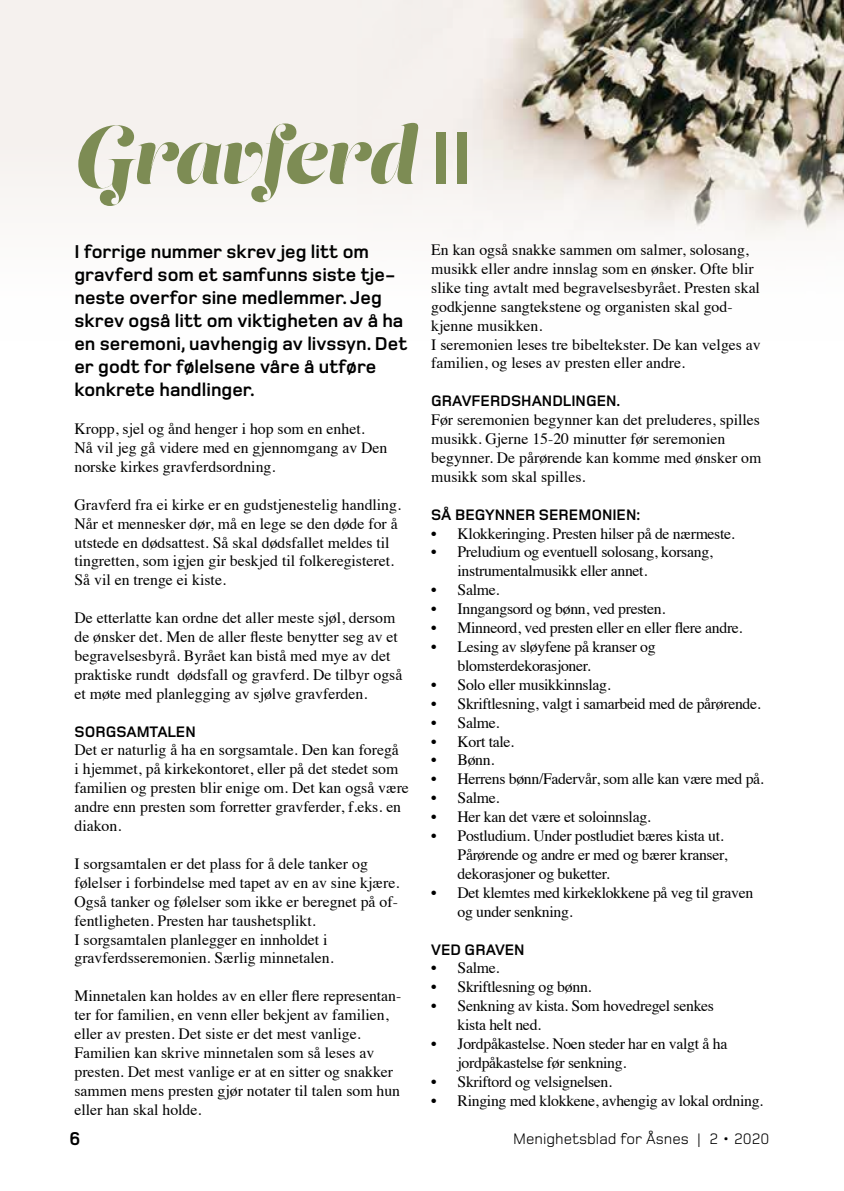
<style>
.page{position:relative;width:844px;height:1191px;background:#fff}
.page>*{position:absolute;margin:0;border:0;box-sizing:border-box;transform-origin:0 0}
.t1{font:76.83px "Lust Script Display";color:#7d8c54}
.t2{font:700 19.25px/23.1px "Foundry Monoline";color:#000}
.t3{font:15.75px/18.9px "Times";color:#000}
.t4{font:15.75px/18.9px "Times";letter-spacing:-.02em;color:#000}
.t5{font:700 15.75px "Foundry Monoline";color:#000}
.t6{font:15.75px "Foundry Monoline";color:#000}
.s1{font-family:"Foundry Monoline";font-weight:700}
</style>
<div class="page">
<div style="left:0;top:0;width:843px;height:340px;background:#f5f1ee"></div>
<img style="left:357px;top:0;width:486px;height:325px">
<h1 class="t1" style="left:74px;top:106px;width:399px">Gravferd <span class="s1">II</span></h1>
<p class="t2" style="left:74px;top:240px;width:334px">I forrige nummer skrev jeg litt om gravferd som et samfunns siste tje&shy;neste overfor sine medlemmer. Jeg skrev også litt om viktigheten av å ha en seremoni, uavhengig av livssyn. Det er godt for følelsene våre å utføre konkrete handlinger.</p>
<p class="t3" style="left:74px;top:418px;width:314px">Kropp, sjel og ånd henger i hop som en enhet.<br>Nå vil jeg gå videre med en gjennomgang av Den norske kirkes gravferdsordning.</p>
<p class="t3" style="left:74px;top:493px;width:328px">Gravferd fra ei kirke er en gudstjenestelig handling.<br>Når et mennesker dør, må en lege se den døde for å utstede en dødsattest. Så skal dødsfallet meldes til tingretten, som igjen gir beskjed til folkeregisteret.<br>Så vil en trenge ei kiste.</p>
<p class="t3" style="left:74px;top:607px;width:329px">De etterlatte kan ordne det aller meste sjøl, dersom de ønsker det. Men de aller fleste benytter seg av et begravelsesbyrå. Byrået kan bistå med mye av det praktiske rundt dødsfall og gravferd. De tilbyr også et møte med planlegging av sjølve gravferden.</p>
<p class="t5" style="left:74px;top:723px;width:123px">SORGSAMTALEN</p>
<p class="t3" style="left:74px;top:739px;width:336px">Det er naturlig å ha en sorgsamtale. Den kan foregå<br>i hjemmet, på kirkekontoret, eller på det stedet som familien og presten blir enige om. Det kan også være andre enn presten som forretter gravferder, f.eks. en diakon.</p>
<p class="t3" style="left:74px;top:853px;width:326px">I sorgsamtalen er det plass for å dele tanker og følelser i forbindelse med tapet av en av sine kjære.<br>Også tanker og følelser som ikke er beregnet på of&shy;fentligheten. Presten har taushetsplikt.<br>I sorgsamtalen planlegger en innholdet i gravferdsseremonien. Særlig minnetalen.</p>
<p class="t3" style="left:74px;top:985px;width:328px">Minnetalen kan holdes av en eller flere representan&shy;ter for familien, en venn eller bekjent av familien, eller av presten. Det siste er det mest vanlige.<br>Familien kan skrive minnetalen som så leses av presten. Det mest vanlige er at en sitter og snakker sammen mens presten gjør notater til talen som hun eller han skal holde.</p>
<p class="t3" style="left:431px;top:239px;width:331px">En kan også snakke sammen om salmer, solosang, musikk eller andre innslag som en ønsker. Ofte blir slike ting avtalt med begravelsesbyrået. Presten skal godkjenne sangtekstene og organisten skal god&shy;kjenne musikken.<br>I seremonien leses tre bibeltekster. De kan velges av familien, og leses av presten eller andre.</p>
<p class="t5" style="left:431px;top:393px;width:190px">GRAVFERDSHANDLINGEN.</p>
<p class="t3" style="left:431px;top:409px;width:331px">Før seremonien begynner kan det preluderes, spilles musikk. Gjerne 15-20 minutter før seremonien begynner. De pårørende kan komme med ønsker om musikk som skal spilles.</p>
<p class="t5" style="left:431px;top:506px;width:210px">SÅ BEGYNNER SEREMONIEN:</p>
<p class="t4" style="left:431px;top:522px;width:305px">• Klokkeringing. Presten hilser på de nærmeste.</p>
<p class="t4" style="left:457px;top:541px;width:257px;text-indent:-26px">• Preludium og eventuell solosang, korsang, instrumentalmusikk eller annet.</p>
<p class="t3" style="left:431px;top:579px;width:69px">• Salme.</p>
<p class="t4" style="left:431px;top:598px;width:236px">• Inngangsord og bønn, ved presten.</p>
<p class="t4" style="left:431px;top:617px;width:313px">• Minneord, ved presten eller en eller flere andre.</p>
<p class="t4" style="left:457px;top:636px;width:199px;text-indent:-26px">• Lesing av sløyfene på kranser og blomsterdekorasjoner.</p>
<p class="t4" style="left:431px;top:673px;width:181px">• Solo eller musikkinnslag.</p>
<p class="t4" style="left:431px;top:692px;width:331px">• Skriftlesning, valgt i samarbeid med de pårørende.</p>
<p class="t3" style="left:431px;top:711px;width:69px">• Salme.</p>
<p class="t4" style="left:431px;top:730px;width:84px">• Kort tale.</p>
<p class="t3" style="left:431px;top:749px;width:65px">• Bønn.</p>
<p class="t4" style="left:431px;top:768px;width:334px">• Herrens bønn/Fadervår, som alle kan være med på.</p>
<p class="t3" style="left:431px;top:787px;width:69px">• Salme.</p>
<p class="t4" style="left:431px;top:806px;width:221px">• Her kan det være et soloinnslag.</p>
<p class="t4" style="left:457px;top:825px;width:271px;text-indent:-26px">• Postludium. Under postludiet bæres kista ut.<br>Pårørende og andre er med og bærer kranser, dekorasjoner og buketter.</p>
<p class="t4" style="left:457px;top:881px;width:297px;text-indent:-26px">• Det klemtes med kirkeklokkene på veg til graven og under senkning.</p>
<p class="t5" style="left:431px;top:941px;width:95px">VED GRAVEN</p>
<p class="t3" style="left:431px;top:957px;width:69px">• Salme.</p>
<p class="t4" style="left:431px;top:976px;width:162px">• Skriftlesning og bønn.</p>
<p class="t4" style="left:457px;top:995px;width:258px;text-indent:-26px">• Senkning av kista. Som hovedregel senkes kista helt ned.</p>
<p class="t4" style="left:457px;top:1033px;width:271px;text-indent:-26px">• Jordpåkastelse. Noen steder har en valgt å ha jordpåkastelse før senkning.</p>
<p class="t4" style="left:431px;top:1070px;width:182px">• Skriftord og velsignelsen.</p>
<p class="t4" style="left:431px;top:1089px;width:333px">• Ringing med klokkene, avhengig av lokal ordning.</p>
<p class="t2" style="left:69px;top:1127px;width:12px">6</p>
<p class="t6" style="left:513px;top:1130px;width:258px">Menighetsblad for Åsnes | 2 • 2020</p>
</div>
